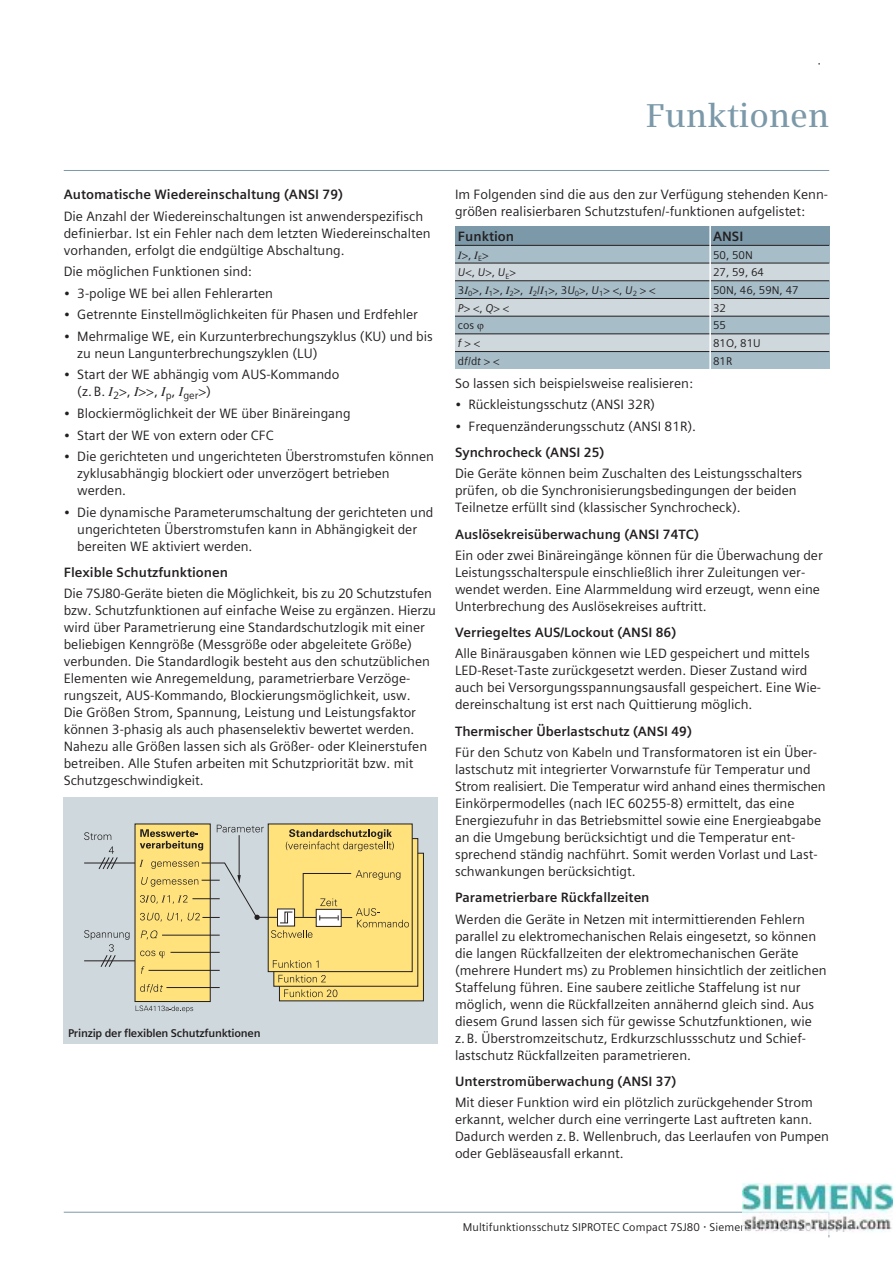
<style>
.page{position:relative;width:893px;height:1263px;background:#fff}
.page>*{position:absolute;margin:0;border:0;box-sizing:border-box;transform-origin:0 0}
.t1{font:33px "Siemens Serif";color:#7b99a9}
.t2{font:13.5px/17px "Siemens Sans";color:#231f20}
.t3{font:700 13.5px "Siemens Sans";color:#231f20}
.t4{font:11.25px "Siemens Sans";letter-spacing:.01em;color:#231f20}
.t5{font:700 11.25px "Siemens Sans";letter-spacing:-.02em;color:#231f20}
.s1{font-size:12.9px}
.s2{font-family:"Times";font-style:italic}
.s3{font-style:italic}
.s4{font-weight:700}
</style>
<div class="page">
<hr style="left:64px;top:170px;width:765px;height:1px;background:#7b99a9">
<hr style="left:64px;top:1212px;width:764px;height:1px;background:#7b99a9">
<div style="left:455px;top:226px;width:374px;height:19px;background:#7b99a9"></div>
<div style="left:455px;top:245px;width:374px;height:18px;background:#a7bdc8"></div>
<div style="left:455px;top:263px;width:374px;height:18px;background:#cfd8dd"></div>
<div style="left:455px;top:281px;width:374px;height:17px;background:#a7bdc8"></div>
<div style="left:455px;top:298px;width:374px;height:18px;background:#cfd8dd"></div>
<div style="left:455px;top:316px;width:374px;height:18px;background:#a7bdc8"></div>
<div style="left:455px;top:334px;width:374px;height:18px;background:#cfd8dd"></div>
<div style="left:455px;top:352px;width:374px;height:17px;background:#a7bdc8"></div>
<hr style="left:455px;top:245px;width:374px;height:1px;background:#231f20">
<hr style="left:455px;top:263px;width:374px;height:1px;background:#231f20">
<hr style="left:455px;top:281px;width:374px;height:1px;background:#231f20">
<hr style="left:455px;top:298px;width:374px;height:1px;background:#231f20">
<hr style="left:455px;top:316px;width:374px;height:1px;background:#231f20">
<hr style="left:455px;top:334px;width:374px;height:1px;background:#231f20">
<hr style="left:455px;top:351px;width:374px;height:1px;background:#231f20">
<hr style="left:709px;top:226px;width:2px;height:143px;background:#fff">
<div style="left:64px;top:797px;width:374px;height:247px;background:#cfd8dd"></div>
<div style="left:279px;top:853px;width:145px;height:148px;background:#ffe27c;border:1px solid #231f20"></div>
<svg style="left:284px;top:989px;width:53px;height:8px"></svg>
<svg style="left:274px;top:838px;width:144px;height:148px"></svg>
<svg style="left:278px;top:975px;width:48px;height:8px"></svg>
<hr style="left:84px;top:961px;width:60px;height:1px;background:#231f20">
<hr style="left:84px;top:863px;width:60px;height:1px;background:#231f20">
<div style="left:135px;top:824px;width:75px;height:178px;background:#ffe27c"></div>
<svg style="left:136px;top:1005px;width:57px;height:7px"></svg>
<svg style="left:140px;top:829px;width:63px;height:22px"></svg>
<svg style="left:84px;top:832px;width:27px;height:8px"></svg>
<svg style="left:140px;top:984px;width:23px;height:9px"></svg>
<svg style="left:140px;top:951px;width:25px;height:7px"></svg>
<svg style="left:141px;top:966px;width:3px;height:8px"></svg>
<hr style="left:170px;top:952px;width:50px;height:1px;background:#231f20">
<hr style="left:149px;top:970px;width:71px;height:1px;background:#231f20">
<hr style="left:166px;top:987px;width:54px;height:1px;background:#231f20">
<svg style="left:98px;top:847px;width:20px;height:22px"></svg>
<svg style="left:84px;top:930px;width:46px;height:37px"></svg>
<div style="left:268px;top:824px;width:144px;height:148px;background:#ffe27c"></div>
<svg style="left:286px;top:829px;width:108px;height:22px"></svg>
<svg style="left:217px;top:825px;width:47px;height:7px"></svg>
<svg style="left:273px;top:960px;width:45px;height:8px"></svg>
<hr style="left:239px;top:835px;width:1px;height:43px;background:#231f20">
<svg style="left:139px;top:860px;width:270px;height:79px"></svg>
<img style="left:743px;top:1184px;width:150px;height:50px">
<h1 class="t1" style="left:646px;top:102px;width:185px">Funktionen</h1>
<p class="t3" style="left:64px;top:190px;width:281px">Automatische Wiedereinschaltung (ANSI 79)</p>
<p class="t2" style="left:64px;top:209px;width:369px">Die Anzahl der Wiedereinschaltungen ist anwenderspezifisch definierbar. Ist ein Fehler nach dem letzten Wiedereinschalten vorhanden, erfolgt die endgültige Abschaltung.</p>
<p class="t2" style="left:64px;top:265px;width:190px">Die möglichen Funktionen sind:</p>
<p class="t2" style="left:64px;top:286px;width:211px"><span class="s1">•</span> 3-polige WE bei allen Fehlerarten</p>
<p class="t2" style="left:64px;top:308px;width:356px"><span class="s1">•</span> Getrennte Einstellmöglichkeiten für Phasen und Erdfehler</p>
<p class="t2" style="left:77px;top:329px;width:357px;text-indent:-13px"><span class="s1">•</span> Mehrmalige WE, ein Kurzunterbrechungszyklus (KU) und bis zu neun Langunterbrechungszyklen (LU)</p>
<p class="t2" style="left:77px;top:368px;width:264px;text-indent:-13px"><span class="s1">•</span> Start der WE abhängig vom AUS-Kommando (z. B. <span class="s2">I</span><sub>2</sub>&gt;, <span class="s2">I</span>&gt;&gt;, <span class="s2">I</span><sub>p</sub>, <span class="s2">I</span><sub>ger</sub>&gt;)</p>
<p class="t2" style="left:64px;top:406px;width:288px"><span class="s1">•</span> Blockiermöglichkeit der WE über Binäreingang</p>
<p class="t2" style="left:64px;top:428px;width:211px"><span class="s1">•</span> Start der WE von extern oder CFC</p>
<p class="t2" style="left:77px;top:449px;width:358px;text-indent:-13px"><span class="s1">•</span> Die gerichteten und ungerichteten Überstromstufen können zyklusabhängig blockiert oder unverzögert betrieben werden.</p>
<p class="t2" style="left:77px;top:505px;width:358px;text-indent:-13px"><span class="s1">•</span> Die dynamische Parameterumschaltung der gerichteten und ungerichteten Überstromstufen kann in Abhängigkeit der bereiten WE aktiviert werden.</p>
<p class="t3" style="left:64px;top:567px;width:166px">Flexible Schutzfunktionen</p>
<p class="t2" style="left:64px;top:586px;width:374px">Die 7SJ80-Geräte bieten die Möglichkeit, bis zu 20 Schutzstufen bzw. Schutzfunktionen auf einfache Weise zu ergänzen. Hierzu wird über Parametrierung eine Standardschutzlogik mit einer beliebigen Kenngröße (Messgröße oder abgeleitete Größe) verbunden. Die Standardlogik besteht aus den schutzüblichen Elementen wie Anregemeldung, parametrierbare Verzöge&shy;rungszeit, AUS-Kommando, Blockierungsmöglichkeit, usw.<br>Die Größen Strom, Spannung, Leistung und Leistungsfaktor können 3-phasig als auch phasenselektiv bewertet werden.<br>Nahezu alle Größen lassen sich als Größer- oder Kleinerstufen betreiben. Alle Stufen arbeiten mit Schutzpriorität bzw. mit Schutzgeschwindigkeit.</p>
<p class="t5" style="left:68px;top:1029px;width:194px">Prinzip der flexiblen Schutzfunktionen</p>
<p class="t2" style="left:455px;top:188px;width:375px">Im Folgenden sind die aus den zur Verfügung stehenden Kenn&shy;größen realisierbaren Schutzstufen/-funktionen aufgelistet:</p>
<p class="t3" style="left:458px;top:231px;width:58px">Funktion</p>
<p class="t3" style="left:713px;top:231px;width:32px">ANSI</p>
<p class="t4" style="left:458px;top:250px;width:32px"><span class="s2">I</span>&gt;, <span class="s2">I</span><sub>E</sub>&gt;</p>
<p class="t4" style="left:713px;top:250px;width:41px">50, 50N</p>
<p class="t4" style="left:458px;top:268px;width:59px"><span class="s3">U</span>&lt;, <span class="s3">U</span>&gt;, <span class="s3">U</span><sub>E</sub>&gt;</p>
<p class="t4" style="left:713px;top:268px;width:52px">27, 59, 64</p>
<p class="t4" style="left:458px;top:286px;width:199px">3<span class="s2">I</span><sub>0</sub>&gt;, <span class="s2">I</span><sub>1</sub>&gt;, <span class="s2">I</span><sub>2</sub>&gt;, <span class="s2">I</span><sub>2</sub>/<span class="s2">I</span><sub>1</sub>&gt;, 3<span class="s3">U</span><sub>0</sub>&gt;, <span class="s3">U</span><sub>1</sub>&gt; &lt;, <span class="s3">U</span><sub>2</sub> &gt; &lt;</p>
<p class="t4" style="left:713px;top:286px;width:87px">50N, 46, 59N, 47</p>
<p class="t4" style="left:458px;top:303px;width:53px"><span class="s3">P</span>&gt; &lt;, <span class="s3">Q</span>&gt; &lt;</p>
<p class="t4" style="left:713px;top:303px;width:14px">32</p>
<p class="t4" style="left:458px;top:321px;width:18px">cos</p>
<p class="t4" style="left:713px;top:321px;width:14px">55</p>
<p class="t4" style="left:458px;top:339px;width:24px"><span class="s3">f</span>&gt; &lt;</p>
<p class="t4" style="left:713px;top:339px;width:49px">81O, 81U</p>
<p class="t4" style="left:458px;top:357px;width:43px">d<span class="s3">f</span>/d<span class="s3">t</span> &gt; &lt;</p>
<p class="t4" style="left:713px;top:357px;width:21px">81R</p>
<p class="t2" style="left:455px;top:376px;width:239px">So lassen sich beispielsweise realisieren:</p>
<p class="t2" style="left:455px;top:398px;width:202px"><span class="s1">•</span> Rückleistungsschutz (ANSI 32R)</p>
<p class="t2" style="left:455px;top:414px;width:243px;line-height:26.1px"><span class="s1">•</span> Frequenzänderungsschutz (ANSI 81R).<br><span class="s4">Synchrocheck (ANSI 25)</span></p>
<p class="t2" style="left:455px;top:467px;width:349px">Die Geräte können beim Zuschalten des Leistungsschalters prüfen, ob die Synchronisierungsbedingungen der beiden<br>Teilnetze erfüllt sind (klassischer Synchrocheck).</p>
<p class="t3" style="left:455px;top:529px;width:245px">Auslösekreisüberwachung (ANSI 74TC)</p>
<p class="t2" style="left:455px;top:548px;width:369px">Ein oder zwei Binäreingänge können für die Überwachung der Leistungsschalterspule einschließlich ihrer Zuleitungen ver&shy;wendet werden. Eine Alarmmeldung wird erzeugt, wenn eine Unterbrechung des Auslösekreises auftritt.</p>
<p class="t3" style="left:455px;top:627px;width:223px">Verriegeltes AUS/Lockout (ANSI 86)</p>
<p class="t2" style="left:455px;top:647px;width:368px">Alle Binärausgaben können wie LED gespeichert und mittels LED-Reset-Taste zurückgesetzt werden. Dieser Zustand wird auch bei Versorgungsspannungsausfall gespeichert. Eine Wie&shy;dereinschaltung ist erst nach Quittierung möglich.</p>
<p class="t3" style="left:455px;top:726px;width:238px">Thermischer Überlastschutz (ANSI 49)</p>
<p class="t2" style="left:455px;top:745px;width:372px">Für den Schutz von Kabeln und Transformatoren ist ein Über&shy;lastschutz mit integrierter Vorwarnstufe für Temperatur und Strom realisiert. Die Temperatur wird anhand eines thermischen Einkörpermodelles (nach IEC 60255-8) ermittelt, das eine Energiezufuhr in das Betriebsmittel sowie eine Energieabgabe an die Umgebung berücksichtigt und die Temperatur ent&shy;sprechend ständig nachführt. Somit werden Vorlast und Last&shy;schwankungen berücksichtigt.</p>
<p class="t3" style="left:455px;top:892px;width:196px">Parametrierbare Rückfallzeiten</p>
<p class="t2" style="left:455px;top:912px;width:373px">Werden die Geräte in Netzen mit intermittierenden Fehlern parallel zu elektromechanischen Relais eingesetzt, so können die langen Rückfallzeiten der elektromechanischen Geräte (mehrere Hundert ms) zu Problemen hinsichtlich der zeitlichen Staffelung führen. Eine saubere zeitliche Staffelung ist nur möglich, wenn die Rückfallzeiten annähernd gleich sind. Aus diesem Grund lassen sich für gewisse Schutzfunktionen, wie<br>z. B. Überstromzeitschutz, Erdkurzschlussschutz und Schief&shy;lastschutz Rückfallzeiten parametrieren.</p>
<p class="t3" style="left:455px;top:1076px;width:223px">Unterstromüberwachung (ANSI 37)</p>
<p class="t2" style="left:455px;top:1095px;width:376px">Mit dieser Funktion wird ein plötzlich zurückgehender Strom erkannt, welcher durch eine verringerte Last auftreten kann.<br>Dadurch werden z. B. Wellenbruch, das Leerlaufen von Pumpen oder Gebläseausfall erkannt.</p>
<p class="t4" style="left:463px;top:1223px;width:385px">Multifunktionsschutz SIPROTEC Compact 7SJ80 Siemens SIP 3.6 2010 <span class="s4">11</span></p>
</div>
